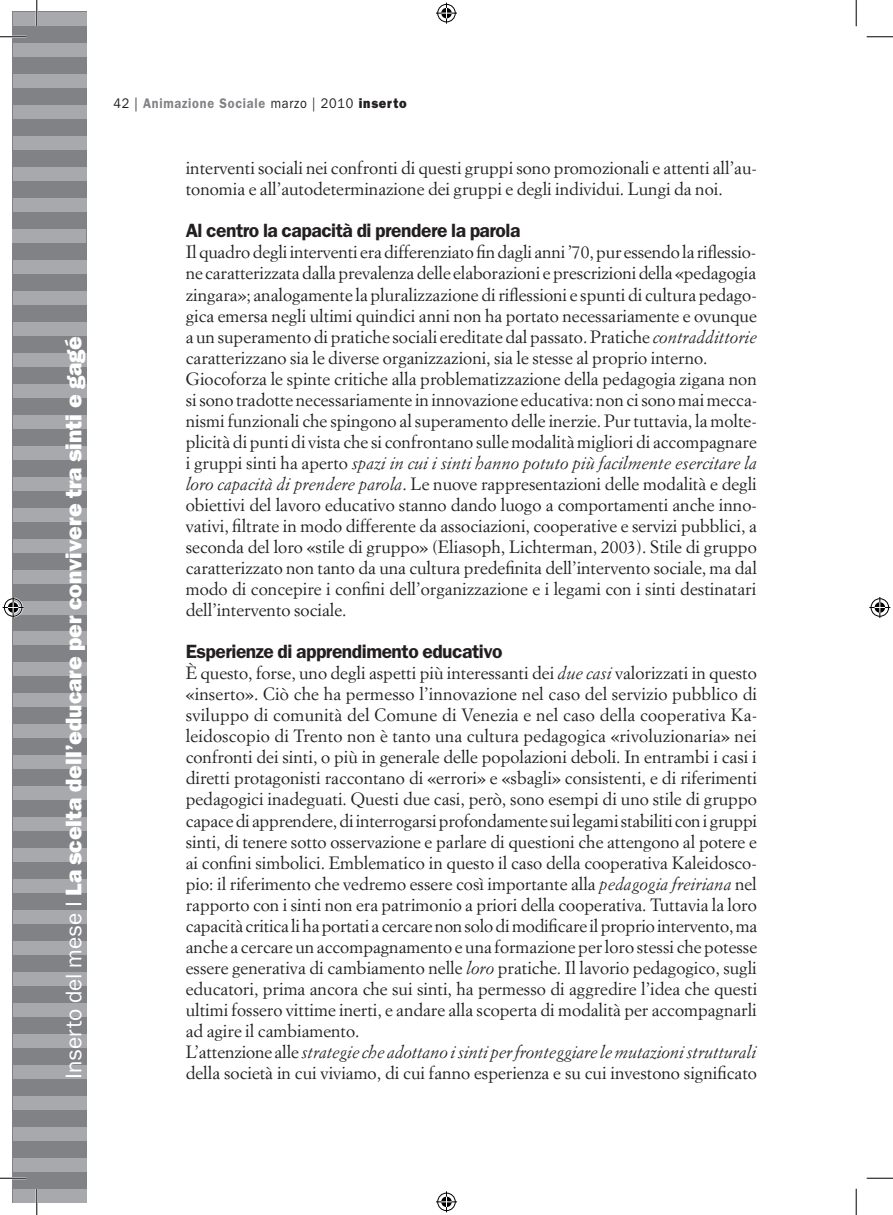
<style>
.page{position:relative;width:893px;height:1215px;background:#fff}
.page>*{position:absolute;margin:0;border:0;box-sizing:border-box;transform-origin:0 0}
.t1{font:22.75px "ITC Franklin Gothic Std Hvy";color:#fff}
.t2{font:600 19.25px "ITC Franklin Gothic Std";letter-spacing:-.025em;color:#231f20}
.t3{font:17.5px/21px "Simoncini Garamond Std";color:#231f20}
.t4{font:600 14px "ITC Franklin Gothic Std";letter-spacing:.06em;color:#808285;scale:.9 1}
.s1{font-family:"ITC Franklin Gothic Std"}
.s2{font-weight:400;color:#231f20}
.s3{font-family:"ITC Franklin Gothic Std Hvy";font-weight:400;color:#231f20}
.s4{font-style:italic}
</style>
<div class="page">
<div style="left:12px;top:12px;width:74px;height:1190px;background:#808285"></div>
<div style="left:13px;top:12px;width:73px;height:14px;background:#a8a9ad"></div>
<div style="left:13px;top:43px;width:73px;height:14px;background:#a8a9ad"></div>
<div style="left:13px;top:74px;width:73px;height:14px;background:#a8a9ad"></div>
<div style="left:13px;top:105px;width:73px;height:14px;background:#a8a9ad"></div>
<div style="left:13px;top:476px;width:73px;height:14px;background:#a8a9ad"></div>
<div style="left:13px;top:817px;width:73px;height:14px;background:#a8a9ad"></div>
<div style="left:13px;top:136px;width:73px;height:14px;background:#a8a9ad"></div>
<div style="left:13px;top:507px;width:73px;height:14px;background:#a8a9ad"></div>
<div style="left:13px;top:848px;width:73px;height:14px;background:#a8a9ad"></div>
<div style="left:13px;top:167px;width:73px;height:14px;background:#a8a9ad"></div>
<div style="left:13px;top:538px;width:73px;height:14px;background:#a8a9ad"></div>
<div style="left:13px;top:879px;width:73px;height:14px;background:#a8a9ad"></div>
<div style="left:13px;top:198px;width:73px;height:13px;background:#a8a9ad"></div>
<div style="left:12px;top:229px;width:73px;height:13px;background:#a8a9ad"></div>
<div style="left:13px;top:569px;width:73px;height:14px;background:#a8a9ad"></div>
<div style="left:13px;top:910px;width:73px;height:14px;background:#a8a9ad"></div>
<div style="left:13px;top:260px;width:73px;height:13px;background:#a8a9ad"></div>
<div style="left:13px;top:600px;width:73px;height:14px;background:#a8a9ad"></div>
<div style="left:13px;top:941px;width:73px;height:14px;background:#a8a9ad"></div>
<div style="left:13px;top:291px;width:73px;height:13px;background:#a8a9ad"></div>
<div style="left:13px;top:631px;width:73px;height:14px;background:#a8a9ad"></div>
<div style="left:13px;top:972px;width:73px;height:14px;background:#a8a9ad"></div>
<div style="left:13px;top:322px;width:73px;height:13px;background:#a8a9ad"></div>
<div style="left:13px;top:662px;width:73px;height:14px;background:#a8a9ad"></div>
<div style="left:13px;top:1003px;width:73px;height:14px;background:#a8a9ad"></div>
<div style="left:13px;top:353px;width:73px;height:13px;background:#a8a9ad"></div>
<div style="left:13px;top:693px;width:73px;height:14px;background:#a8a9ad"></div>
<div style="left:13px;top:1034px;width:73px;height:14px;background:#a8a9ad"></div>
<div style="left:13px;top:384px;width:73px;height:13px;background:#a8a9ad"></div>
<div style="left:13px;top:724px;width:73px;height:14px;background:#a8a9ad"></div>
<div style="left:13px;top:1065px;width:73px;height:14px;background:#a8a9ad"></div>
<div style="left:13px;top:415px;width:73px;height:13px;background:#a8a9ad"></div>
<div style="left:13px;top:755px;width:73px;height:14px;background:#a8a9ad"></div>
<div style="left:13px;top:1096px;width:73px;height:14px;background:#a8a9ad"></div>
<div style="left:13px;top:1158px;width:73px;height:14px;background:#a8a9ad"></div>
<div style="left:13px;top:446px;width:73px;height:13px;background:#a8a9ad"></div>
<div style="left:13px;top:786px;width:73px;height:14px;background:#a8a9ad"></div>
<div style="left:13px;top:1127px;width:73px;height:14px;background:#a8a9ad"></div>
<div style="left:13px;top:1189px;width:73px;height:13px;background:#a8a9ad"></div>
<hr style="left:0;top:36px;width:26px;height:2px;background:#fff">
<hr style="left:0;top:1177px;width:26px;height:2px;background:#fff">
<hr style="left:36px;top:0;width:2px;height:26px;background:#fff">
<hr style="left:36px;top:1188px;width:2px;height:26px;background:#fff">
<svg style="left:0;top:36px;width:26px;height:1px"></svg>
<svg style="left:866px;top:36px;width:26px;height:1px"></svg>
<svg style="left:0;top:1177px;width:26px;height:1px"></svg>
<svg style="left:866px;top:1177px;width:26px;height:1px"></svg>
<svg style="left:36px;top:0;width:1px;height:26px"></svg>
<svg style="left:36px;top:1188px;width:1px;height:26px"></svg>
<svg style="left:855px;top:0;width:1px;height:26px"></svg>
<svg style="left:855px;top:1188px;width:1px;height:26px"></svg>
<svg style="left:436px;top:3px;width:21px;height:21px"></svg>
<svg style="left:436px;top:1191px;width:21px;height:21px"></svg>
<svg style="left:3px;top:597px;width:21px;height:21px"></svg>
<svg style="left:869px;top:597px;width:20px;height:21px"></svg>
<h1 class="t1" style="left:60px;top:1078px;width:744px;rotate:-90deg"><span class="s1">Inserto del mese I</span> La scelta dell’educare per convivere tra sinti e gagé</h1>
<p class="t4" style="left:113px;top:94px;width:327px"><span class="s2">42 |</span> Animazione Sociale <span class="s2">marzo | 2010</span> <span class="s3">inserto</span></p>
<p class="t3" style="left:186px;top:157px;width:572px">interventi sociali nei confronti di questi gruppi sono promozionali e attenti all’au&shy;tonomia e all’autodeterminazione dei gruppi e degli individui. Lungi da noi.</p>
<p class="t2" style="left:186px;top:219px;width:336px">Al centro la capacità di prendere la parola</p>
<p class="t3" style="left:186px;top:241px;width:572px">Il quadro degli interventi era differenziato fin dagli anni ’70, pur essendo la riflessio&shy;ne caratterizzata dalla prevalenza delle elaborazioni e prescrizioni della «pedagogia zingara»; analogamente la pluralizzazione di riflessioni e spunti di cultura pedago&shy;gica emersa negli ultimi quindici anni non ha portato necessariamente e ovunque a un superamento di pratiche sociali ereditate dal passato. Pratiche <span class="s4">contraddittorie </span>caratterizzano sia le diverse organizzazioni, sia le stesse al proprio interno.<br>Giocoforza le spinte critiche alla problematizzazione della pedagogia zigana non si sono tradotte necessariamente in innovazione educativa: non ci sono mai mecca&shy;nismi funzionali che spingono al superamento delle inerzie. Pur tuttavia, la molte&shy;plicità di punti di vista che si confrontano sulle modalità migliori di accompagnare i gruppi sinti ha aperto <span class="s4">spazi in cui i sinti hanno potuto più facilmente esercitare la loro capacità di prendere parola</span>. Le nuove rappresentazioni delle modalità e degli obiettivi del lavoro educativo stanno dando luogo a comportamenti anche inno&shy;vativi, filtrate in modo differente da associazioni, cooperative e servizi pubblici, a seconda del loro «stile di gruppo» (Eliasoph, Lichterman, 2003). Stile di gruppo caratterizzato non tanto da una cultura predefinita dell’intervento sociale, ma dal modo di concepire i confini dell’organizzazione e i legami con i sinti destinatari dell’intervento sociale.</p>
<p class="t2" style="left:186px;top:640px;width:318px">Esperienze di apprendimento educativo</p>
<p class="t3" style="left:186px;top:662px;width:572px">È questo, forse, uno degli aspetti più interessanti dei <span class="s4">due casi</span> valorizzati in questo «inserto». Ciò che ha permesso l’innovazione nel caso del servizio pubblico di sviluppo di comunità del Comune di Venezia e nel caso della cooperativa Ka&shy;leidoscopio di Trento non è tanto una cultura pedagogica «rivoluzionaria» nei confronti dei sinti, o più in generale delle popolazioni deboli. In entrambi i casi i diretti protagonisti raccontano di «errori» e «sbagli» consistenti, e di riferimenti pedagogici inadeguati. Questi due casi, però, sono esempi di uno stile di gruppo capace di apprendere, di interrogarsi profondamente sui legami stabiliti con i gruppi sinti, di tenere sotto osservazione e parlare di questioni che attengono al potere e ai confini simbolici. Emblematico in questo il caso della cooperativa Kaleidosco&shy;pio: il riferimento che vedremo essere così importante alla <span class="s4">pedagogia freiriana</span> nel rapporto con i sinti non era patrimonio a priori della cooperativa. Tuttavia la loro capacità critica li ha portati a cercare non solo di modificare il proprio intervento, ma anche a cercare un accompagnamento e una formazione per loro stessi che potesse essere generativa di cambiamento nelle <span class="s4">loro</span> pratiche. Il lavorio pedagogico, sugli educatori, prima ancora che sui sinti, ha permesso di aggredire l’idea che questi ultimi fossero vittime inerti, e andare alla scoperta di modalità per accompagnarli ad agire il cambiamento.<br>L’attenzione alle <span class="s4">strategie che adottano i sinti per fronteggiare le mutazioni strutturali </span>della società in cui viviamo, di cui fanno esperienza e su cui investono significato</p>
</div>
